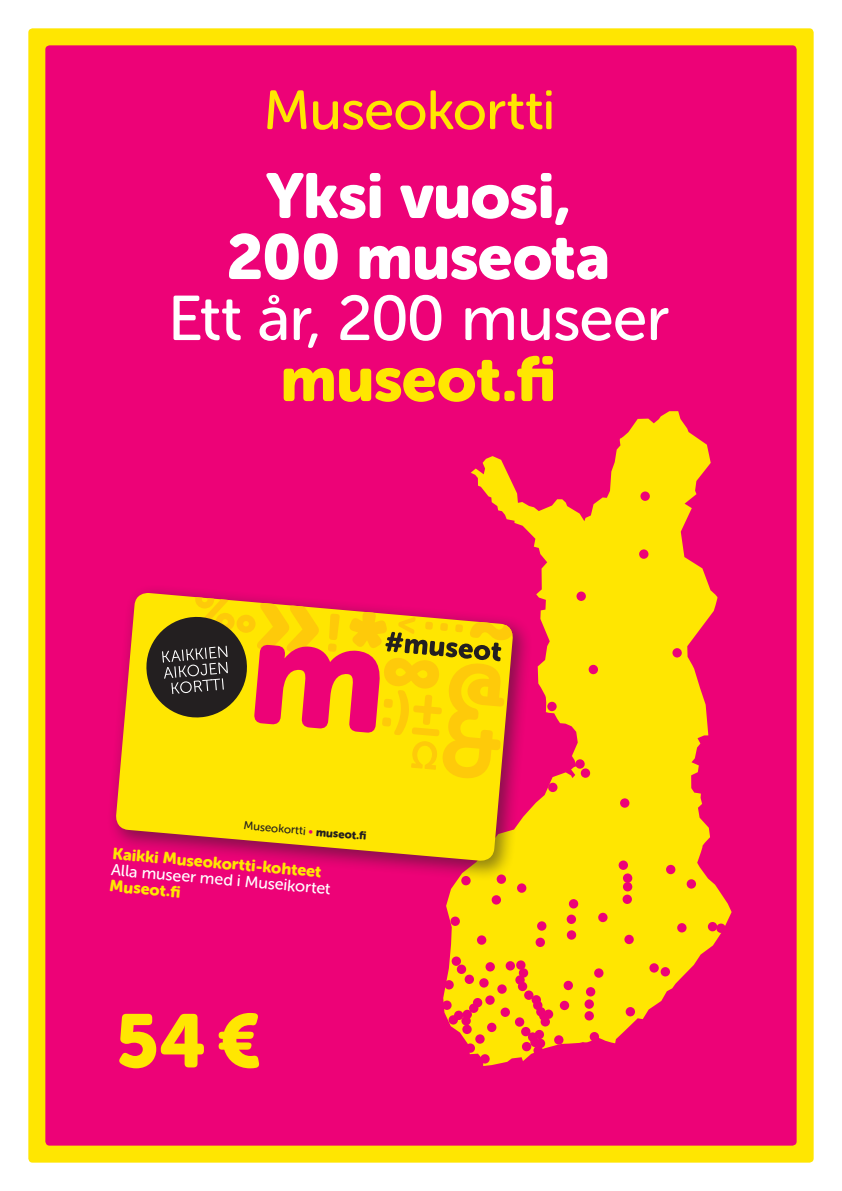
<style>
.page{position:relative;width:842px;height:1191px;background:#fff}
.page>*{position:absolute;margin:0;border:0;box-sizing:border-box;transform-origin:0 0}
.t1{font:75px "Museo Sans Rounded 900";color:#ffe601}
.t2{font:55px "Museo Sans Rounded 500";letter-spacing:-.015em;color:#ffe601}
.t3{font:16.2px "Museo Sans Rounded 900";color:#ffe601}
.t4{font:16.2px "Museo Sans Rounded 500";color:#fff}
.t5{font:11.5px "Museo Sans Rounded 500";color:#231f20}
.s1{color:#ed0277}
.s2{font-family:"Museo Sans Rounded 900"}
</style>
<div class="page">
<div style="left:28px;top:28px;width:786px;height:1134px;background:#ffe601;border-radius:4px"></div>
<div style="left:45px;top:45px;width:752px;height:1100px;background:#ed0277;border-radius:4px"></div>
<svg style="left:443px;top:411px;width:289px;height:655px;fill:#ffe601"></svg>
<svg style="left:640px;top:491px;width:10px;height:10px"></svg>
<div style="left:639px;top:549px;width:10px;height:10px;background:#ed0277;border-radius:50%"></div>
<div style="left:672px;top:648px;width:10px;height:9px;background:#ed0277;border-radius:50%"></div>
<div style="left:576px;top:591px;width:10px;height:10px;background:#ed0277;border-radius:50%"></div>
<svg style="left:588px;top:664px;width:10px;height:10px"></svg>
<svg style="left:547px;top:701px;width:10px;height:10px"></svg>
<svg style="left:580px;top:768px;width:10px;height:10px"></svg>
<svg style="left:548px;top:782px;width:10px;height:10px"></svg>
<svg style="left:666px;top:864px;width:10px;height:10px"></svg>
<div style="left:624px;top:934px;width:10px;height:10px;background:#ed0277;border-radius:50%"></div>
<div style="left:480px;top:1054px;width:10px;height:9px;background:#ed0277;border-radius:50%"></div>
<div style="left:465px;top:1043px;width:10px;height:10px;background:#ed0277;border-radius:50%"></div>
<div style="left:448px;top:1015px;width:10px;height:9px;background:#ed0277;border-radius:50%"></div>
<div style="left:660px;top:967px;width:10px;height:9px;background:#ed0277;border-radius:50%"></div>
<div style="left:649px;top:963px;width:10px;height:9px;background:#ed0277;border-radius:50%"></div>
<div style="left:677px;top:923px;width:10px;height:9px;background:#ed0277;border-radius:50%"></div>
<div style="left:686px;top:879px;width:10px;height:10px;background:#ed0277;border-radius:50%"></div>
<div style="left:708px;top:921px;width:9px;height:10px;background:#ed0277;border-radius:50%"></div>
<div style="left:716px;top:923px;width:10px;height:10px;background:#ed0277;border-radius:50%"></div>
<svg style="left:598px;top:912px;width:10px;height:10px"></svg>
<svg style="left:622px;top:894px;width:10px;height:10px"></svg>
<div style="left:623px;top:882px;width:9px;height:9px;background:#ed0277;border-radius:50%"></div>
<div style="left:623px;top:873px;width:9px;height:10px;background:#ed0277;border-radius:50%"></div>
<svg style="left:618px;top:860px;width:10px;height:10px"></svg>
<div style="left:567px;top:930px;width:9px;height:10px;background:#ed0277;border-radius:50%"></div>
<div style="left:537px;top:921px;width:10px;height:10px;background:#ed0277;border-radius:50%"></div>
<div style="left:491px;top:895px;width:10px;height:9px;background:#ed0277;border-radius:50%"></div>
<svg style="left:450px;top:916px;width:10px;height:10px"></svg>
<div style="left:461px;top:875px;width:10px;height:10px;background:#ed0277;border-radius:50%"></div>
<div style="left:517px;top:883px;width:10px;height:10px;background:#ed0277;border-radius:50%"></div>
<svg style="left:496px;top:874px;width:10px;height:10px"></svg>
<svg style="left:535px;top:937px;width:10px;height:10px"></svg>
<svg style="left:625px;top:1006px;width:10px;height:10px"></svg>
<svg style="left:589px;top:1031px;width:10px;height:10px"></svg>
<div style="left:533px;top:1045px;width:10px;height:10px;background:#ed0277;border-radius:50%"></div>
<div style="left:530px;top:1037px;width:10px;height:10px;background:#ed0277;border-radius:50%"></div>
<div style="left:554px;top:1035px;width:10px;height:9px;background:#ed0277;border-radius:50%"></div>
<div style="left:560px;top:1000px;width:9px;height:10px;background:#ed0277;border-radius:50%"></div>
<svg style="left:563px;top:980px;width:10px;height:10px"></svg>
<svg style="left:584px;top:999px;width:10px;height:10px"></svg>
<div style="left:586px;top:987px;width:9px;height:9px;background:#ed0277;border-radius:50%"></div>
<div style="left:594px;top:968px;width:10px;height:10px;background:#ed0277;border-radius:50%"></div>
<div style="left:522px;top:1041px;width:9px;height:10px;background:#ed0277;border-radius:50%"></div>
<svg style="left:500px;top:1007px;width:10px;height:10px"></svg>
<svg style="left:475px;top:1034px;width:10px;height:10px"></svg>
<svg style="left:487px;top:1022px;width:10px;height:10px"></svg>
<div style="left:462px;top:1024px;width:10px;height:10px;background:#ed0277;border-radius:50%"></div>
<div style="left:461px;top:1016px;width:10px;height:9px;background:#ed0277;border-radius:50%"></div>
<svg style="left:464px;top:974px;width:10px;height:10px"></svg>
<div style="left:462px;top:1009px;width:10px;height:10px;background:#ed0277;border-radius:50%"></div>
<svg style="left:454px;top:1010px;width:10px;height:10px"></svg>
<div style="left:469px;top:1003px;width:10px;height:10px;background:#ed0277;border-radius:50%"></div>
<div style="left:473px;top:997px;width:9px;height:10px;background:#ed0277;border-radius:50%"></div>
<svg style="left:485px;top:995px;width:10px;height:10px"></svg>
<svg style="left:497px;top:984px;width:10px;height:10px"></svg>
<div style="left:479px;top:978px;width:10px;height:9px;background:#ed0277;border-radius:50%"></div>
<div style="left:485px;top:962px;width:10px;height:9px;background:#ed0277;border-radius:50%"></div>
<div style="left:477px;top:935px;width:9px;height:10px;background:#ed0277;border-radius:50%"></div>
<div style="left:505px;top:961px;width:10px;height:9px;background:#ed0277;border-radius:50%"></div>
<div style="left:516px;top:960px;width:10px;height:10px;background:#ed0277;border-radius:50%"></div>
<div style="left:536px;top:1038px;width:9px;height:10px;background:#ed0277;border-radius:50%"></div>
<div style="left:528px;top:1032px;width:9px;height:10px;background:#ed0277;border-radius:50%"></div>
<svg style="left:534px;top:1029px;width:10px;height:10px"></svg>
<div style="left:540px;top:1017px;width:10px;height:9px;background:#ed0277;border-radius:50%"></div>
<div style="left:539px;top:1011px;width:10px;height:10px;background:#ed0277;border-radius:50%"></div>
<div style="left:544px;top:1009px;width:9px;height:10px;background:#ed0277;border-radius:50%"></div>
<div style="left:536px;top:1007px;width:10px;height:9px;background:#ed0277;border-radius:50%"></div>
<div style="left:533px;top:1000px;width:10px;height:10px;background:#ed0277;border-radius:50%"></div>
<div style="left:531px;top:995px;width:10px;height:9px;background:#ed0277;border-radius:50%"></div>
<div style="left:524px;top:990px;width:10px;height:10px;background:#ed0277;border-radius:50%"></div>
<div style="left:515px;top:1017px;width:9px;height:10px;background:#ed0277;border-radius:50%"></div>
<svg style="left:521px;top:1026px;width:10px;height:10px"></svg>
<div style="left:518px;top:981px;width:9px;height:10px;background:#ed0277;border-radius:50%"></div>
<div style="left:515px;top:975px;width:10px;height:10px;background:#ed0277;border-radius:50%"></div>
<div style="left:519px;top:968px;width:9px;height:10px;background:#ed0277;border-radius:50%"></div>
<div style="left:442px;top:1000px;width:10px;height:10px;background:#ed0277;border-radius:50%"></div>
<div style="left:444px;top:980px;width:10px;height:9px;background:#ed0277;border-radius:50%"></div>
<div style="left:457px;top:964px;width:9px;height:10px;background:#ed0277;border-radius:50%"></div>
<svg style="left:451px;top:956px;width:10px;height:10px"></svg>
<div style="left:584px;top:1011px;width:10px;height:9px;background:#ed0277;border-radius:50%"></div>
<svg style="left:566px;top:914px;width:10px;height:10px"></svg>
<div style="left:569px;top:899px;width:9px;height:9px;background:#ed0277;border-radius:50%"></div>
<svg style="left:575px;top:759px;width:10px;height:10px"></svg>
<div style="left:620px;top:798px;width:10px;height:10px;background:#ed0277;border-radius:50%"></div>
<div style="left:106px;top:583px;width:428px;height:298px;background:#231f20;opacity:.5"></div>
<svg style="left:115px;top:593px;width:399px;height:269px;background:#f1a81d"></svg>
<svg style="left:142px;top:593px;width:372px;height:186px"></svg>
<svg style="left:284px;top:356px;width:269px;height:46px"></svg>
<svg style="left:173px;top:295px;width:495px;height:53px"></svg>
<svg style="left:229px;top:233px;width:378px;height:47px"></svg>
<svg style="left:266px;top:173px;width:303px;height:52px"></svg>
<h2 class="t2" style="left:264px;top:80px;width:293px">Museokortti</h2>
<p class="t5" style="left:244px;top:819px;width:123px;rotate:5deg">Museokortti <span class="s1">•</span> <span class="s2">museot.fi</span></p>
<p class="t3" style="left:113px;top:844px;width:211px;rotate:5deg">Kaikki Museokortti-kohteet</p>
<p class="t4" style="left:112px;top:860px;width:222px;rotate:5deg">Alla museer med i Museikortet</p>
<p class="t3" style="left:111px;top:876px;width:70px;rotate:5deg">Museot.fi</p>
<h1 class="t1" style="left:116px;top:998px;width:147px">54 €</h1>
</div>
